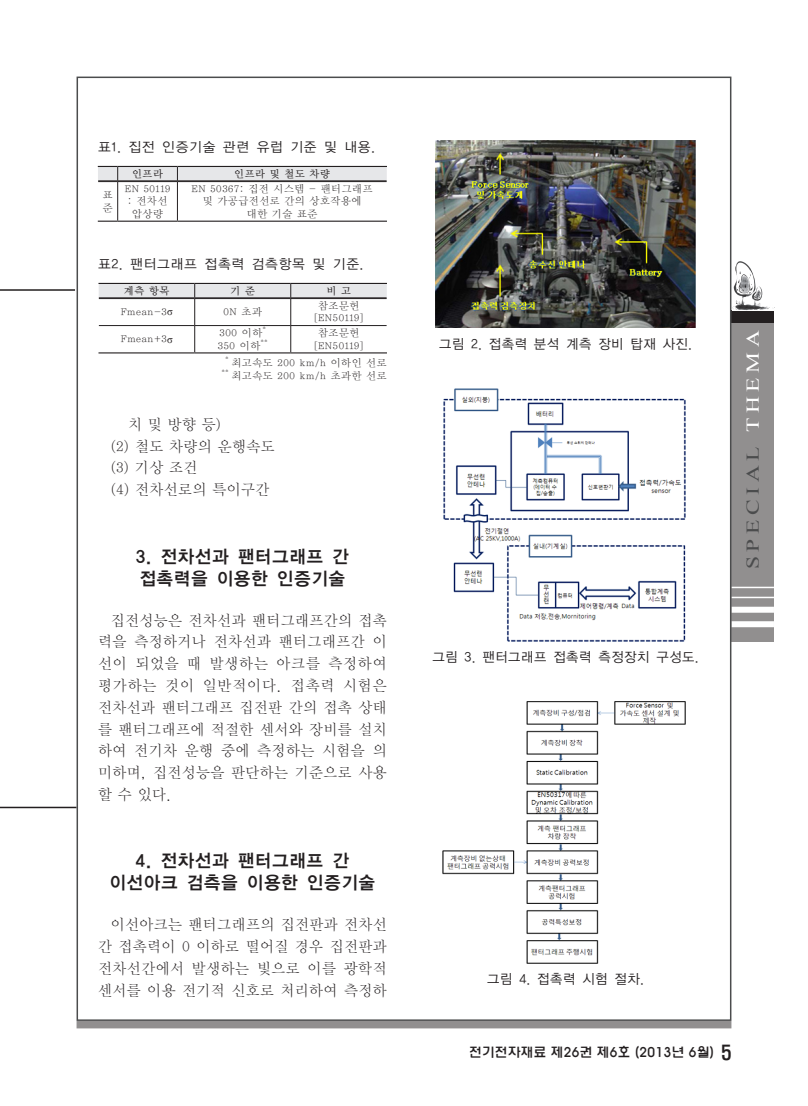
<style>
.page{position:relative;width:808px;height:1106px;background:#fff}
.page>*{position:absolute;margin:0;border:0;box-sizing:border-box;transform-origin:0 0}
.t1{font:18px/21.8px "YDIYGO140 KSCPC EUC H";letter-spacing:-.015em;color:#231f20}
.t2{font:18px "Times New Roman";letter-spacing:.2em;color:#4b4c4d;scale:1.3 1}
.t3{font:15px/21.8px "YDIY Mj O110 KSCPC EUC H";letter-spacing:-.015em;color:#231f20;text-align:justify}
.t4{font:13.5px "YDIYGO120 KSCPC EUC H";letter-spacing:-.015em;color:#231f20}
.t5{font:13.5px "H Ywul M";letter-spacing:-.015em;color:#231f20}
.t6{font:10.5px/12.6px "YDIY Mj O110 KSCPC EUC H";color:#231f20;text-align:center}
.t7{font:10.5px "YDIY Mj O130 KSCPC EUC H";color:#231f20}
.t8{font:6.15px "YDIY Mj O110 KSCPC EUC H";color:#231f20}
.s1{font-family:"Times New Roman"}
.s2{color:#fff}
.s3{font-family:"H2 hdr M";font-size:18px}
</style>
<div class="page">
<div style="left:731px;top:310px;width:43px;height:13px;background:#231f20"></div>
<div style="left:731px;top:323px;width:43px;height:319px;background:#918f8f"></div>
<img style="left:732px;top:261px;width:38px;height:49px">
<div style="left:77px;top:1020px;width:654px;height:8px;background:#918f8f"></div>
<hr style="left:0;top:289px;width:75px;height:2px;background:#231f20">
<hr style="left:0;top:806px;width:77px;height:2px;background:#231f20">
<hr style="left:731px;top:586px;width:43px;height:2px;background:#fff">
<hr style="left:731px;top:596px;width:43px;height:2px;background:#fff">
<div style="left:731px;top:606px;width:43px;height:6px;background:#fff"></div>
<div style="left:731px;top:621px;width:43px;height:6px;background:#fff"></div>
<svg style="left:98px;top:221px;width:20px;height:1px"></svg>
<hr style="left:118px;top:221px;width:59px;height:1px;background:#231f20">
<hr style="left:177px;top:221px;width:210px;height:1px;background:#231f20">
<hr style="left:117px;top:182px;width:1px;height:39px;background:#231f20">
<hr style="left:177px;top:182px;width:1px;height:39px;background:#231f20">
<svg style="left:98px;top:166px;width:289px;height:16px;background:#ceced0"></svg>
<hr style="left:118px;top:181px;width:59px;height:1px;background:#231f20">
<hr style="left:177px;top:181px;width:210px;height:1px;background:#231f20">
<hr style="left:98px;top:352px;width:97px;height:1px;background:#231f20">
<hr style="left:195px;top:352px;width:96px;height:1px;background:#231f20">
<hr style="left:291px;top:352px;width:96px;height:1px;background:#231f20">
<hr style="left:98px;top:283px;width:97px;height:1px;background:#231f20">
<svg style="left:99px;top:283px;width:288px;height:69px"></svg>
<hr style="left:99px;top:297px;width:96px;height:1px;background:#231f20">
<hr style="left:99px;top:298px;width:96px;height:1px;background:#231f20">
<hr style="left:195px;top:297px;width:96px;height:1px;background:#231f20">
<hr style="left:195px;top:298px;width:96px;height:1px;background:#231f20">
<hr style="left:291px;top:297px;width:96px;height:1px;background:#231f20">
<hr style="left:291px;top:298px;width:96px;height:1px;background:#231f20">
<img style="left:436px;top:140px;width:259px;height:188px">
<img style="left:443px;top:388px;width:242px;height:254px">
<img style="left:443px;top:701px;width:242px;height:262px">
<p class="t4" style="left:98px;top:140px;width:279px">표1. 집전 인증기술 관련 유럽 기준 및 내용.</p>
<p class="t7" style="left:132px;top:169px;width:33px">인프라</p>
<p class="t7" style="left:234px;top:169px;width:98px">인프라 및 철도 차량</p>
<p class="t6" style="left:103px;top:189px;width:12px;text-align:left">표 준</p>
<p class="t6" style="left:124px;top:183px;width:48px">EN 50119 : 전차선 압상량</p>
<p class="t6" style="left:191px;top:183px;width:183px">EN 50367: 집전 시스템 - 팬터그래프 및 가공급전선로 간의 상호작용에 대한 기술 표준</p>
<p class="t4" style="left:98px;top:257px;width:267px">표2. 팬터그래프 접촉력 검측항목 및 기준.</p>
<p class="t7" style="left:124px;top:285px;width:48px">계측 항목</p>
<p class="t7" style="left:230px;top:285px;width:27px">기 준</p>
<p class="t7" style="left:326px;top:285px;width:27px">비 고</p>
<p class="t6" style="left:121px;top:306px;width:54px">Fmean-3<span class="s1">σ</span></p>
<p class="t6" style="left:223px;top:306px;width:41px">0N 초과</p>
<p class="t6" style="left:314px;top:300px;width:52px">참조문헌 [EN50119]</p>
<p class="t6" style="left:121px;top:333px;width:54px">Fmean+3<span class="s1">σ</span></p>
<p class="t6" style="left:219px;top:327px;width:45px">300 이하</p>
<p class="t8" style="left:262px;top:326px;width:5px">*</p>
<p class="t6" style="left:218px;top:340px;width:44px">350 이하</p>
<p class="t8" style="left:260px;top:339px;width:9px">**</p>
<p class="t6" style="left:314px;top:327px;width:52px">참조문헌 [EN50119]</p>
<p class="t8" style="left:225px;top:356px;width:5px">*</p>
<p class="t6" style="left:231px;top:357px;width:157px">최고속도 200 km/h 이하인 선로</p>
<p class="t8" style="left:221px;top:369px;width:9px">**</p>
<p class="t6" style="left:231px;top:370px;width:157px">최고속도 200 km/h 초과한 선로</p>
<p class="t3" style="left:111px;top:414px;width:166px;text-align:left;text-indent:17px">치 및 방향 등)<br>(2) 철도 차량의 운행속도 (3) 기상 조건<br>(4) 전차선로의 특이구간</p>
<p class="t1" style="left:135px;top:545px;width:216px">3. 전차선과 팬터그래프 간 접촉력을 이용한 인증기술</p>
<p class="t3" style="left:98px;top:610px;width:291px;text-indent:13px">집전성능은 전차선과 팬터그래프간의 접촉 력을 측정하거나 전차선과 팬터그래프간 이 선이 되었을 때 발생하는 아크를 측정하여 평가하는 것이 일반적이다. 접촉력 시험은 전차선과 팬터그래프 집전판 간의 접촉 상태 를 팬터그래프에 적절한 센서와 장비를 설치 하여 전기차 운행 중에 측정하는 시험을 의 미하며, 집전성능을 판단하는 기준으로 사용 할 수 있다.</p>
<p class="t1" style="left:109px;top:850px;width:268px;text-align:center">4. 전차선과 팬터그래프 간 이선아크 검측을 이용한 인증기술</p>
<p class="t3" style="left:98px;top:914px;width:291px;text-indent:13px">이선아크는 팬터그래프의 집전판과 전차선 간 접촉력이 0 이하로 떨어질 경우 집전판과 전차선간에서 발생하는 빛으로 이를 광학적 센서를 이용 전기적 신호로 처리하여 측정하</p>
<p class="t4" style="left:439px;top:336px;width:255px">그림 2. 접촉력 분석 계측 장비 탑재 사진.</p>
<p class="t4" style="left:432px;top:650px;width:268px">그림 3. 팬터그래프 접촉력 측정장치 구성도.</p>
<p class="t2" style="left:740px;top:569px;width:185px;rotate:-90deg">SPECIAL <span class="s2">THEMA</span></p>
<p class="t4" style="left:487px;top:971px;width:159px">그림 4. 접촉력 시험 절차.</p>
<p class="t5" style="left:469px;top:1045px;width:264px">전기전자재료 제26권 제6호 (2013년 6월) <span class="s3">5</span></p>
</div>
